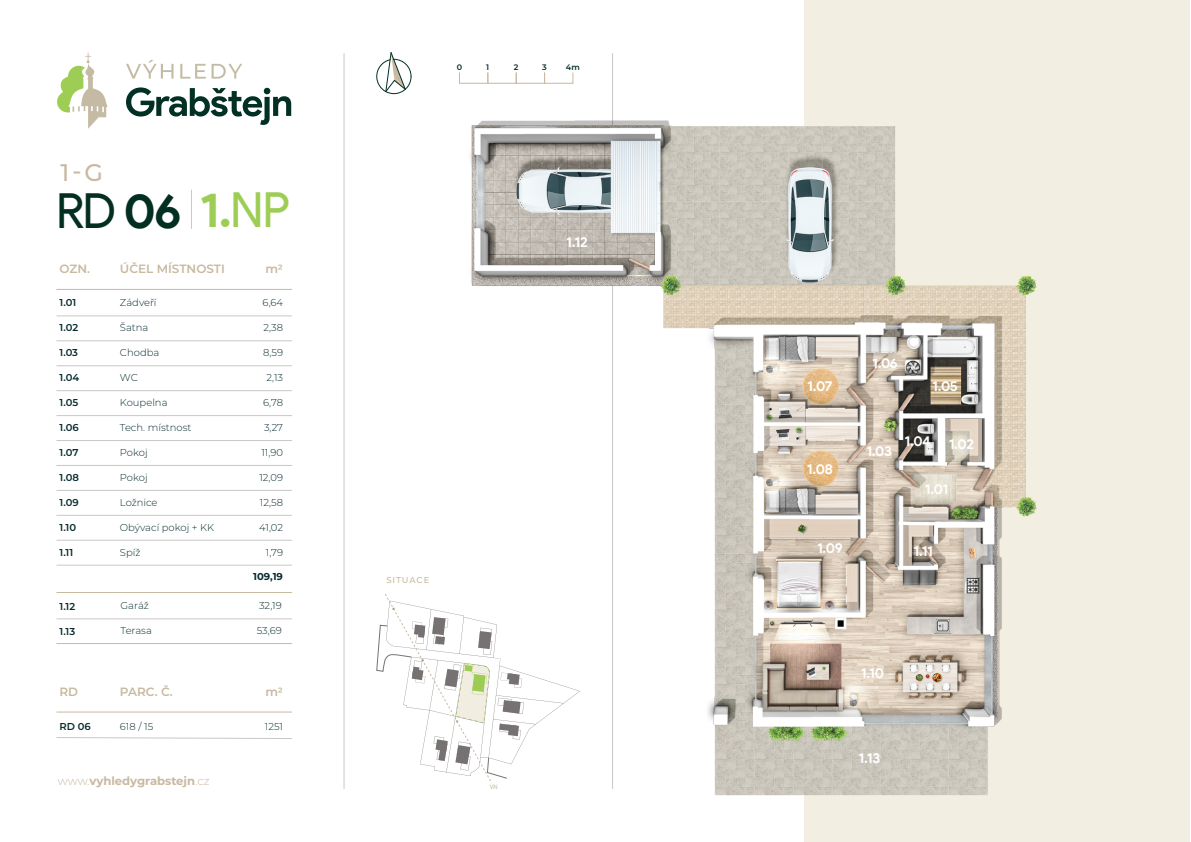
<style>
.page{position:relative;width:1191px;height:842px;background:#fff}
.page>*{position:absolute;margin:0;border:0;box-sizing:border-box;transform-origin:0 0}
.t1{font:48.3px "Product Sans";color:#032f23}
.t2{font:500 24px "Montserrat";color:#c8b9a0}
.t3{font:700 14px "Product Sans";letter-spacing:-.03em;color:#fff}
.t4{font:600 12px "Montserrat";color:#c8b9a0}
.t5{font:700 11.6px "Montserrat";color:#c8b9a0}
.t6{font:300 10px "Montserrat";color:#072c2f}
.t7{font:600 10px "Montserrat";color:#072c2f}
.t8{font:700 10px "Montserrat";color:#072c2f}
.t9{font:500 8.5px "Montserrat";letter-spacing:.105em;color:#c6b99f}
.t10{font:600 8px "Montserrat";color:#023024}
.t11{font:6px "Product Sans";color:#c6b99f}
.s1{font-weight:700}
.s2{font-weight:700;color:#9ecd55}
.s3{color:#9ecd55}
.s4{font-weight:300}
</style>
<div class="page">
<svg style="left:376px;top:594px;width:68px;height:178px"></svg>
<div style="left:804px;top:0;width:385px;height:842px;background:#f3eee2"></div>
<hr style="left:56px;top:316px;width:236px;height:1px;background:#c9c8c8">
<hr style="left:56px;top:341px;width:236px;height:1px;background:#c9c8c8">
<hr style="left:56px;top:365px;width:236px;height:1px;background:#c9c8c8">
<hr style="left:56px;top:390px;width:236px;height:1px;background:#c9c8c8">
<hr style="left:56px;top:415px;width:236px;height:1px;background:#c9c8c8">
<hr style="left:56px;top:440px;width:236px;height:1px;background:#c9c8c8">
<hr style="left:56px;top:465px;width:236px;height:1px;background:#c9c8c8">
<hr style="left:56px;top:490px;width:236px;height:1px;background:#c9c8c8">
<hr style="left:56px;top:515px;width:236px;height:1px;background:#c9c8c8">
<hr style="left:56px;top:540px;width:236px;height:1px;background:#c9c8c8">
<hr style="left:56px;top:565px;width:236px;height:1px;background:#c9c8c8">
<hr style="left:56px;top:289px;width:236px;height:1px;background:#c8b9a0">
<hr style="left:56px;top:643px;width:236px;height:1px;background:#c8b9a0">
<hr style="left:56px;top:592px;width:236px;height:1px;background:#c8b9a0">
<svg style="left:56px;top:737px;width:236px;height:2px"></svg>
<hr style="left:56px;top:711px;width:236px;height:1px;background:#c8b9a0">
<hr style="left:56px;top:619px;width:236px;height:1px;background:#c9c8c8">
<svg style="left:126px;top:87px;width:165px;height:38px"></svg>
<svg style="left:126px;top:60px;width:47px;height:19px"></svg>
<svg style="left:180px;top:64px;width:62px;height:15px"></svg>
<svg style="left:57px;top:53px;width:51px;height:76px"></svg>
<hr style="left:344px;top:53px;width:1px;height:736px;background:#c9c8c8">
<hr style="left:612px;top:53px;width:1px;height:736px;background:#c9c8c8">
<hr style="left:191px;top:190px;width:1px;height:39px;background:#c9c8c8">
<svg style="left:376px;top:52px;width:35px;height:42px"></svg>
<img style="left:444px;top:72px;width:593px;height:724px">
<h2 class="t2" style="left:60px;top:155px;width:44px">1-G</h2>
<h1 class="t1" style="left:56px;top:181px;width:235px">RD <span class="s1">06</span> <span class="s2">1.</span><span class="s3">NP</span></h1>
<p class="t4" style="left:60px;top:260px;width:32px">OZN.</p>
<p class="t4" style="left:120px;top:260px;width:106px">ÚČEL MÍSTNOSTI</p>
<p class="t4" style="left:265px;top:260px;width:19px">m2</p>
<p class="t7" style="left:60px;top:295px;width:18px">1.01</p>
<p class="t7" style="left:60px;top:320px;width:19px">1.02</p>
<p class="t7" style="left:60px;top:345px;width:20px">1.03</p>
<p class="t7" style="left:60px;top:370px;width:21px">1.04</p>
<p class="t7" style="left:60px;top:395px;width:20px">1.05</p>
<p class="t7" style="left:60px;top:420px;width:21px">1.06</p>
<p class="t7" style="left:60px;top:445px;width:20px">1.07</p>
<p class="t7" style="left:60px;top:470px;width:21px">1.08</p>
<p class="t7" style="left:60px;top:495px;width:21px">1.09</p>
<p class="t7" style="left:60px;top:520px;width:18px">1.10</p>
<p class="t7" style="left:60px;top:545px;width:15px">1.11</p>
<p class="t7" style="left:60px;top:600px;width:16px">1.12</p>
<p class="t7" style="left:60px;top:625px;width:17px">1.13</p>
<p class="t6" style="left:120px;top:296px;width:38px">Zádveří</p>
<p class="t6" style="left:120px;top:321px;width:30px">Šatna</p>
<p class="t6" style="left:120px;top:346px;width:41px">Chodba</p>
<p class="t6" style="left:120px;top:371px;width:19px">WC</p>
<p class="t6" style="left:120px;top:396px;width:49px">Koupelna</p>
<p class="t6" style="left:120px;top:421px;width:73px">Tech. místnost</p>
<p class="t6" style="left:120px;top:446px;width:29px">Pokoj</p>
<p class="t6" style="left:120px;top:471px;width:29px">Pokoj</p>
<p class="t6" style="left:120px;top:496px;width:39px">Ložnice</p>
<p class="t6" style="left:120px;top:521px;width:96px">Obývací pokoj + KK</p>
<p class="t6" style="left:120px;top:546px;width:22px">Spíž</p>
<p class="t6" style="left:121px;top:598px;width:30px">Garáž</p>
<p class="t6" style="left:121px;top:623px;width:33px">Terasa</p>
<p class="t6" style="left:262px;top:296px;width:22px">6,64</p>
<p class="t6" style="left:263px;top:321px;width:21px">2,38</p>
<p class="t6" style="left:263px;top:346px;width:22px">8,59</p>
<p class="t6" style="left:266px;top:371px;width:18px">2,13</p>
<p class="t6" style="left:263px;top:396px;width:21px">6,78</p>
<p class="t6" style="left:264px;top:421px;width:21px">3,27</p>
<p class="t6" style="left:261px;top:446px;width:23px">11,90</p>
<p class="t6" style="left:259px;top:471px;width:25px">12,09</p>
<p class="t6" style="left:260px;top:496px;width:25px">12,58</p>
<p class="t6" style="left:259px;top:521px;width:25px">41,02</p>
<p class="t6" style="left:266px;top:546px;width:19px">1,79</p>
<p class="t8" style="left:253px;top:569px;width:31px">109,19</p>
<p class="t6" style="left:259px;top:598px;width:24px">32,19</p>
<p class="t6" style="left:257px;top:623px;width:27px">53,69</p>
<p class="t4" style="left:60px;top:683px;width:20px">RD</p>
<p class="t4" style="left:120px;top:683px;width:54px">PARC. Č.</p>
<p class="t4" style="left:265px;top:683px;width:19px">m2</p>
<p class="t7" style="left:60px;top:719px;width:33px">RD 06</p>
<p class="t6" style="left:120px;top:719px;width:35px">618 / 15</p>
<p class="t6" style="left:265px;top:719px;width:20px">1251</p>
<p class="t5" style="left:58px;top:772px;width:153px"><span class="s4">www.</span>vyhledygrabstejn<span class="s4">.cz</span></p>
<p class="t10" style="left:457px;top:61px;width:7px">0</p>
<p class="t10" style="left:486px;top:61px;width:5px">1</p>
<p class="t10" style="left:514px;top:61px;width:5px">2</p>
<p class="t10" style="left:542px;top:61px;width:6px">3</p>
<p class="t10" style="left:566px;top:61px;width:15px">4m</p>
<h3 class="t3" style="left:566px;top:233px;width:23px">1.12</h3>
<p class="t9" style="left:386px;top:574px;width:45px">SITUACE</p>
<p class="t11" style="left:490px;top:783px;width:9px">VN</p>
<h3 class="t3" style="left:807px;top:378px;width:27px">1.07</h3>
<h3 class="t3" style="left:807px;top:461px;width:27px">1.08</h3>
<h3 class="t3" style="left:817px;top:539px;width:27px">1.09</h3>
<h3 class="t3" style="left:872px;top:355px;width:27px">1.06</h3>
<h3 class="t3" style="left:932px;top:377px;width:27px">1.05</h3>
<h3 class="t3" style="left:866px;top:443px;width:27px">1.03</h3>
<h3 class="t3" style="left:904px;top:433px;width:28px">1.04</h3>
<h3 class="t3" style="left:948px;top:436px;width:27px">1.02</h3>
<h3 class="t3" style="left:925px;top:481px;width:25px">1.01</h3>
<h3 class="t3" style="left:913px;top:542px;width:21px">1.11</h3>
<h3 class="t3" style="left:861px;top:665px;width:25px">1.10</h3>
<h3 class="t3" style="left:858px;top:749px;width:23px">1.13</h3>
</div>
